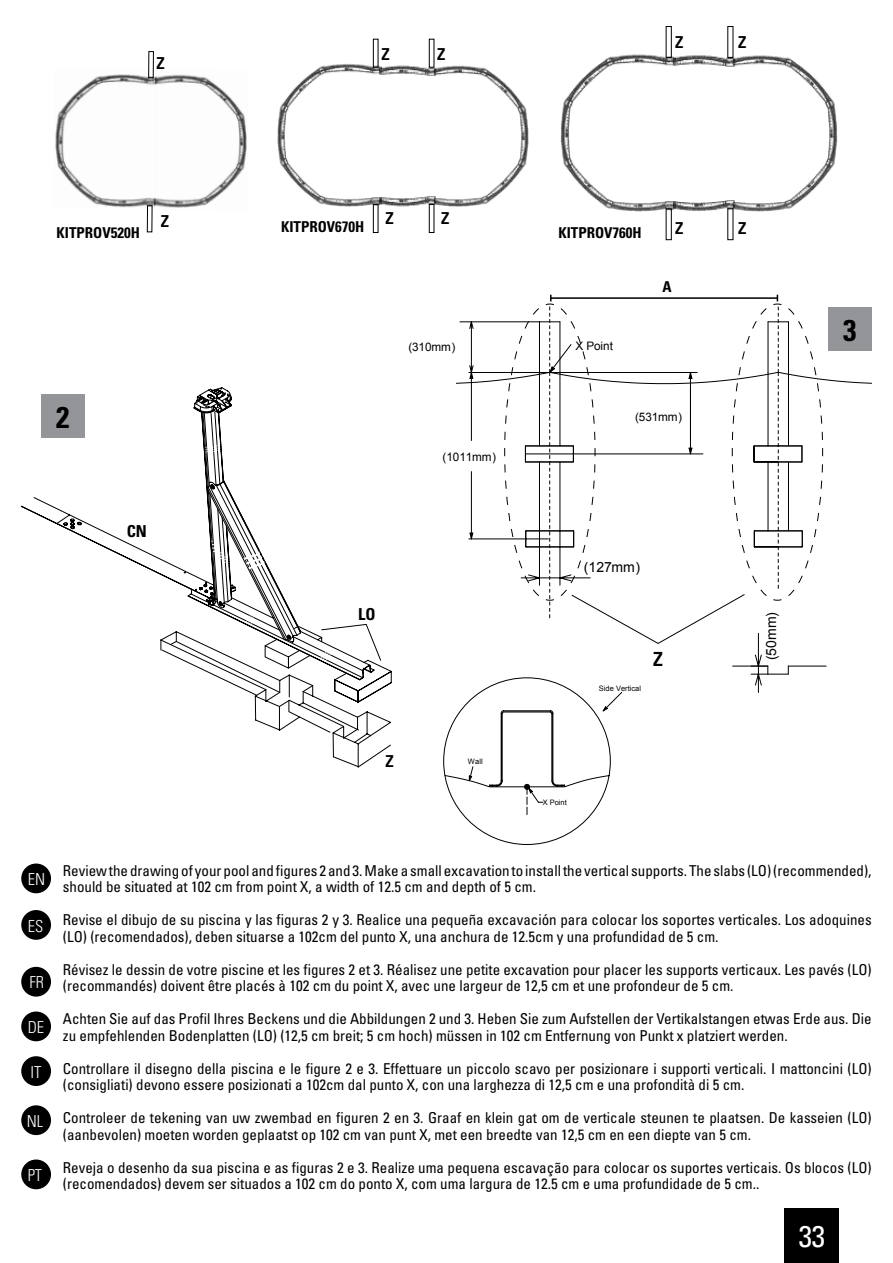
<style>
.page{position:relative;width:893px;height:1263px;background:#fff}
.page>*{position:absolute;margin:0;border:0;box-sizing:border-box;transform-origin:0 0}
.t1{font:condensed 30px "Univers";color:#fff}
.t2{font:700 condensed 30px "Univers";color:#000}
.t3{font:700 condensed 19.5px "Univers";color:#000}
.t4{font:700 condensed 16.5px "Univers";color:#000}
.t5{font:300 condensed 16.5px "Univers";color:#fff}
.t6{font:condensed 15px/16.5px "Univers";color:#000}
.t7{font:700 condensed 15px "Univers";color:#000}
.t8{font:14.1px "Arial";color:#000}
.t9{font:11.7px "Arial";color:#000}
.t10{font:7.5px "Arial";color:#000}
</style>
<div class="page">
<div style="left:21px;top:910px;width:30px;height:30px;background:#000;border-radius:50%"></div>
<div style="left:21px;top:967px;width:30px;height:29px;background:#000;border-radius:50%"></div>
<div style="left:21px;top:1011px;width:30px;height:30px;background:#000;border-radius:50%"></div>
<div style="left:21px;top:863px;width:30px;height:30px;background:#000;border-radius:50%"></div>
<div style="left:21px;top:1105px;width:30px;height:30px;background:#000;border-radius:50%"></div>
<div style="left:21px;top:1159px;width:30px;height:30px;background:#000;border-radius:50%"></div>
<div style="left:21px;top:1056px;width:30px;height:30px;background:#000;border-radius:50%"></div>
<div style="left:785px;top:1208px;width:54px;height:55px;background:#000"></div>
<div style="left:41px;top:394px;width:44px;height:44px;background:#939598"></div>
<div style="left:828px;top:307px;width:44px;height:44px;background:#939598"></div>
<hr style="left:788px;top:666px;width:38px;height:1px;background:#000">
<svg style="left:328px;top:642px;width:63px;height:125px"></svg>
<svg style="left:193px;top:387px;width:39px;height:22px"></svg>
<svg style="left:21px;top:409px;width:353px;height:271px"></svg>
<svg style="left:161px;top:480px;width:210px;height:252px"></svg>
<img style="left:55px;top:74px;width:99px;height:135px">
<img style="left:154px;top:74px;width:93px;height:134px">
<div style="left:148px;top:51px;width:6px;height:27px;border:1px solid #000"></div>
<div style="left:147px;top:205px;width:5px;height:27px;border:1px solid #000"></div>
<img style="left:381px;top:62px;width:54px;height:14px">
<img style="left:381px;top:196px;width:54px;height:14px">
<img style="left:277px;top:59px;width:104px;height:149px">
<img style="left:435px;top:65px;width:94px;height:142px">
<div style="left:373px;top:39px;width:5px;height:28px;border:1px solid #000"></div>
<div style="left:373px;top:204px;width:5px;height:29px;border:1px solid #000"></div>
<div style="left:429px;top:39px;width:5px;height:28px;border:1px solid #000"></div>
<div style="left:429px;top:204px;width:5px;height:29px;border:1px solid #000"></div>
<img style="left:675px;top:52px;width:59px;height:15px">
<img style="left:675px;top:200px;width:59px;height:15px">
<img style="left:560px;top:48px;width:115px;height:165px">
<img style="left:734px;top:55px;width:104px;height:157px">
<div style="left:666px;top:26px;width:6px;height:32px;border:1px solid #000"></div>
<div style="left:666px;top:208px;width:6px;height:32px;border:1px solid #000"></div>
<svg style="left:444px;top:295px;width:379px;height:549px"></svg>
<p class="t4" style="left:157px;top:53px;width:10px">Z</p>
<p class="t4" style="left:381px;top:44px;width:10px">Z</p>
<p class="t4" style="left:437px;top:44px;width:10px">Z</p>
<p class="t4" style="left:675px;top:32px;width:10px">Z</p>
<p class="t4" style="left:738px;top:32px;width:10px">Z</p>
<p class="t4" style="left:386px;top:208px;width:10px">Z</p>
<p class="t4" style="left:441px;top:208px;width:10px">Z</p>
<p class="t4" style="left:161px;top:211px;width:10px">Z</p>
<p class="t7" style="left:281px;top:217px;width:85px">KITPROV670H</p>
<p class="t7" style="left:57px;top:223px;width:85px">KITPROV520H</p>
<p class="t7" style="left:558px;top:223px;width:85px">KITPROV760H</p>
<p class="t4" style="left:675px;top:218px;width:10px">Z</p>
<p class="t4" style="left:738px;top:218px;width:10px">Z</p>
<h1 class="t2" style="left:56px;top:399px;width:15px">2</h1>
<p class="t9" style="left:408px;top:340px;width:48px">(310mm)</p>
<p class="t9" style="left:575px;top:338px;width:39px">X Point</p>
<p class="t7" style="left:662px;top:278px;width:11px">A</p>
<p class="t9" style="left:443px;top:449px;width:55px">(1011mm)</p>
<p class="t9" style="left:635px;top:410px;width:48px">(531mm)</p>
<p class="t4" style="left:127px;top:521px;width:22px">CN</p>
<p class="t4" style="left:358px;top:604px;width:19px">LO</p>
<p class="t8" style="left:584px;top:558px;width:58px">(127mm)</p>
<p class="t10" style="left:599px;top:683px;width:44px">Side Vertical</p>
<h2 class="t3" style="left:653px;top:647px;width:11px">Z</h2>
<p class="t8" style="left:762px;top:660px;width:50px;rotate:-90deg">(50mm)</p>
<h1 class="t2" style="left:843px;top:312px;width:15px">3</h1>
<p class="t4" style="left:385px;top:751px;width:10px">Z</p>
<p class="t10" style="left:468px;top:757px;width:16px">Wall</p>
<p class="t10" style="left:543px;top:797px;width:25px">X Point</p>
<p class="t5" style="left:28px;top:869px;width:19px">EN</p>
<p class="t5" style="left:28px;top:916px;width:17px">ES</p>
<p class="t5" style="left:29px;top:973px;width:16px">FR</p>
<p class="t5" style="left:28px;top:1017px;width:18px">DE</p>
<p class="t5" style="left:31px;top:1062px;width:12px">IT</p>
<p class="t5" style="left:27px;top:1111px;width:18px">NL</p>
<p class="t5" style="left:28px;top:1165px;width:16px">PT</p>
<p class="t6" style="left:63px;top:862px;width:810px">Review the drawing of your pool and figures 2 and 3. Make a small excavation to install the vertical supports. The slabs (LO) (recommended), should be situated at 102 cm from point X, a width of 12.5 cm and depth of 5 cm.</p>
<p class="t6" style="left:63px;top:911px;width:810px">Revise el dibujo de su piscina y las figuras 2 y 3. Realice una pequeña excavación para colocar los soportes verticales. Los adoquines (LO) (recomendados), deben situarse a 102cm del punto X, una anchura de 12.5cm y una profundidad de 5 cm.</p>
<p class="t6" style="left:63px;top:961px;width:810px">Révisez le dessin de votre piscine et les figures 2 et 3. Réalisez une petite excavation pour placer les supports verticaux. Les pavés (LO) (recommandés) doivent être placés à 102 cm du point X, avec une largeur de 12,5 cm et une profondeur de 5 cm.</p>
<p class="t6" style="left:63px;top:1010px;width:810px">Achten Sie auf das Profil Ihres Beckens und die Abbildungen 2 und 3. Heben Sie zum Aufstellen der Vertikalstangen etwas Erde aus. Die zu empfehlenden Bodenplatten (LO) (12,5 cm breit; 5 cm hoch) müssen in 102 cm Entfernung von Punkt x platziert werden.</p>
<p class="t6" style="left:63px;top:1060px;width:810px">Controllare il disegno della piscina e le figure 2 e 3. Effettuare un piccolo scavo per posizionare i supporti verticali. I mattoncini (LO) (consigliati) devono essere posizionati a 102cm dal punto X, con una larghezza di 12,5 cm e una profondità di 5 cm.</p>
<p class="t6" style="left:63px;top:1109px;width:810px">Controleer de tekening van uw zwembad en figuren 2 en 3. Graaf en klein gat om de verticale steunen te plaatsen. De kasseien (LO) (aanbevolen) moeten worden geplaatst op 102 cm van punt X, met een breedte van 12,5 cm en een diepte van 5 cm.</p>
<p class="t6" style="left:63px;top:1159px;width:810px">Reveja o desenho da sua piscina e as figuras 2 e 3. Realize uma pequena escavação para colocar os suportes verticais. Os blocos (LO) (recomendados) devem ser situados a 102 cm do ponto X, com uma largura de 12.5 cm e uma profundidade de 5 cm..</p>
<h1 class="t1" style="left:799px;top:1217px;width:28px">33</h1>
</div>
